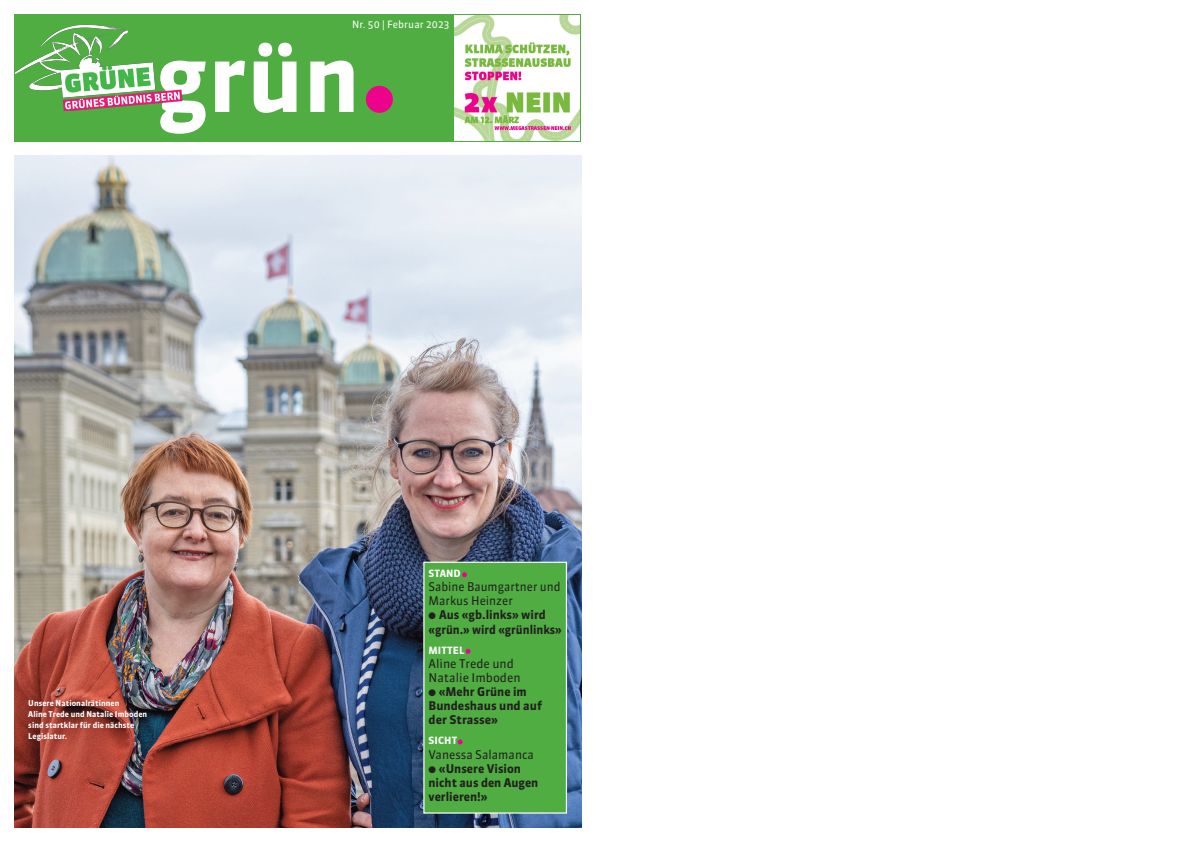
<style>
.page{position:relative;width:1191px;height:842px;background:#fff}
.page>*{position:absolute;margin:0;border:0;box-sizing:border-box;transform-origin:0 0}
.t1{font:700 94.9px "Sanuk OT";color:#fff}
.t2{font:700 12px/14.1px "Sanuk OT";color:#231f20}
.t3{font:12px "Sanuk OT";color:#231f20}
.t4{font:12px/14.1px "Sanuk OT";color:#231f20;scale:.96 1}
.t5{font:10px "Sanuk OT";letter-spacing:.01em;color:#fff}
.t6{font:700 10px "Sanuk OT";letter-spacing:.01em;color:#fff}
.t7{font:700 8px/11px "Sanuk OT";letter-spacing:.005em;color:#fff}
</style>
<div class="page">
<div style="left:14px;top:14px;width:567px;height:128px;background:#4fad42"></div>
<div style="left:366px;top:86px;width:27px;height:27px;background:#ed028c;border-radius:50%"></div>
<img style="left:14px;top:156px;width:567px;height:672px">
<div style="left:424px;top:563px;width:142px;height:249px;background:#4fad42"></div>
<div style="left:423px;top:562px;width:144px;height:252px;border:1px solid #fff"></div>
<svg style="left:465px;top:649px;width:5px;height:5px"></svg>
<svg style="left:462px;top:572px;width:5px;height:5px"></svg>
<svg style="left:458px;top:739px;width:4px;height:5px"></svg>
<img style="left:14px;top:24px;width:168px;height:87px">
<img style="left:455px;top:16px;width:124px;height:124px">
<p class="t5" style="left:352px;top:20px;width:99px">Nr. 50 | Februar 2023</p>
<p class="t1" style="left:156px;top:38px;width:206px">grün</p>
<p class="t7" style="left:28px;top:698px;width:93px">Unsere Nationalrätinnen</p>
<p class="t7" style="left:28px;top:709px;width:120px">Aline Trede und Natalie Imboden sind startklar für die nächste</p>
<p class="t7" style="left:28px;top:731px;width:40px">Legislatur.</p>
<p class="t6" style="left:428px;top:569px;width:34px">STAND</p>
<p class="t4" style="left:428px;top:581px;width:139px">Sabine Baumgartner und<br>Markus Heinzer</p>
<p class="t2" style="left:428px;top:609px;width:135px">● Aus «gb.links» wird «grün.» wird «grünlinks»</p>
<p class="t6" style="left:428px;top:646px;width:37px">MITTEL</p>
<p class="t3" style="left:428px;top:658px;width:87px">Aline Trede und</p>
<p class="t3" style="left:428px;top:673px;width:94px">Natalie Imboden</p>
<p class="t2" style="left:428px;top:686px;width:100px">● «Mehr Grüne im</p>
<p class="t2" style="left:428px;top:700px;width:115px">Bundeshaus und auf der Strasse»</p>
<p class="t6" style="left:428px;top:737px;width:30px">SICHT</p>
<p class="t3" style="left:428px;top:749px;width:107px">Vanessa Salamanca</p>
<p class="t2" style="left:428px;top:762px;width:94px">● «Unsere Vision</p>
<p class="t2" style="left:428px;top:776px;width:111px">nicht aus den Augen</p>
<p class="t2" style="left:428px;top:790px;width:61px">verlieren!»</p>
</div>
